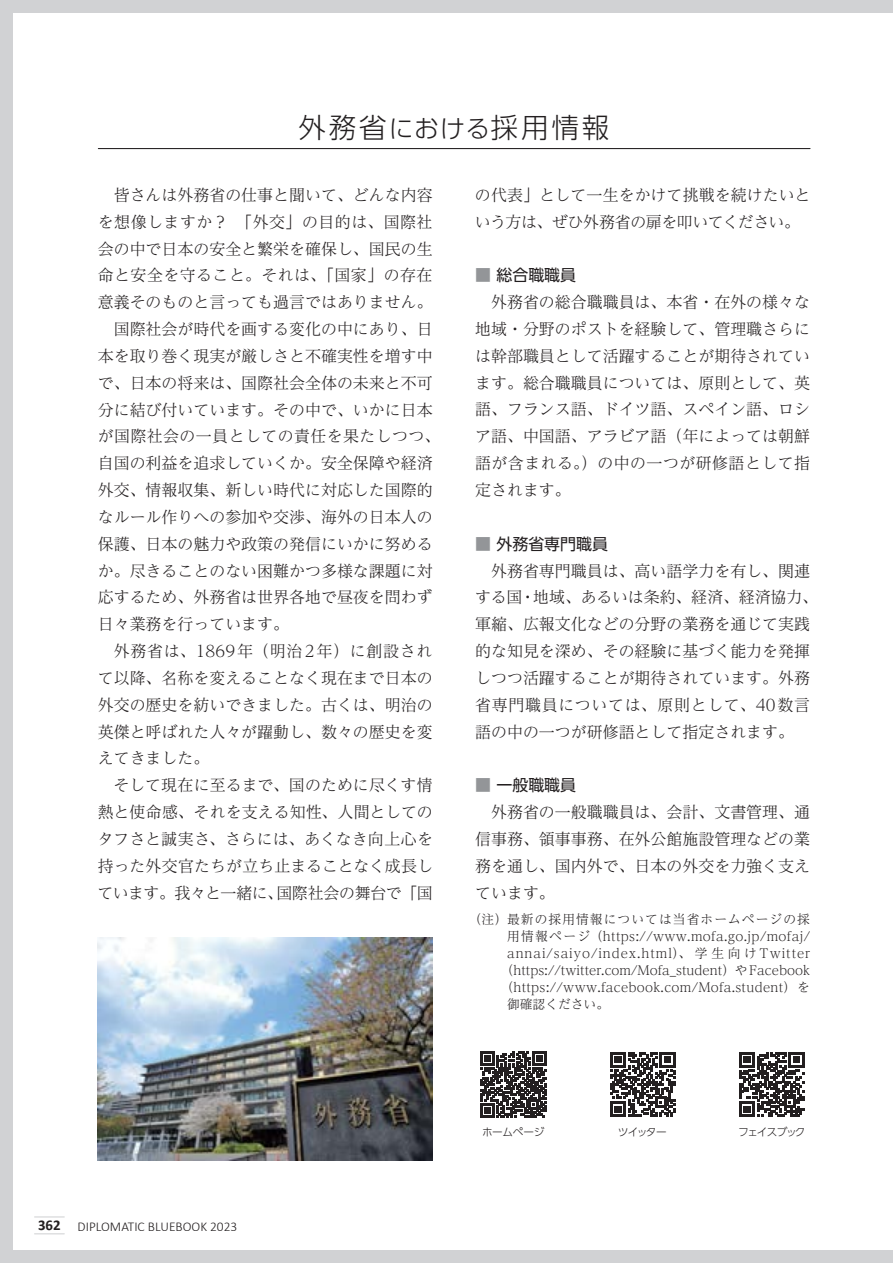
<style>
.page{position:relative;width:893px;height:1263px;background:#fff}
.page>*{position:absolute;margin:0;border:0;box-sizing:border-box;transform-origin:0 0}
.t1{font:300 27.6px "UD Shin Go Pr 6 N";letter-spacing:.1em;color:#231f20}
.t2{font:300 15.9px/26.8px "Reim Pr 6 N";color:#231f20}
.t3{font:300 15.9px "Reim Pr 6 N";letter-spacing:.03em;color:#231f20}
.t4{font:300 15.9px "Reim Pr 6 N";letter-spacing:-.025em;color:#231f20}
.t5{font:300 15.9px "Reim Pr 6 N";letter-spacing:.025em;color:#231f20}
.t6{font:300 15.9px "Reim Pr 6 N";letter-spacing:.045em;color:#231f20}
.t7{font:15.9px "UD Shin Go Pr 6 N";color:#231f20}
.t8{font:300 13.5px "Calibri";color:#231f20}
.t9{font:300 12.75px "Reim Pr 6 N";letter-spacing:.025em;color:#231f20}
.t10{font:300 12.75px "Reim Pr 6 N";color:#231f20}
.t11{font:300 12.75px "Reim Pr 6 N";letter-spacing:.075em;color:#231f20}
.t12{font:300 12.75px "Reim Pr 6 N";letter-spacing:.085em;color:#231f20}
.t13{font:300 10.65px "UD Shin Go Pr 6 N";letter-spacing:-.06em;color:#231f20}
.t14{font:300 10.65px "UD Shin Go Pr 6 N";letter-spacing:-.13em;color:#231f20}
.s1{font-size:24.9px}
.s2{color:#939598}
.s3{font-weight:700;font-size:14.85px}
</style>
<div class="page">
<hr style="left:98px;top:148px;width:712px;height:1px;background:#231f20">
<img style="left:98px;top:938px;width:335px;height:223px">
<svg style="left:480px;top:1051px;width:67px;height:67px"></svg>
<svg style="left:610px;top:1052px;width:65px;height:65px"></svg>
<svg style="left:739px;top:1052px;width:65px;height:65px"></svg>
<svg style="left:35px;top:1216px;width:29px;height:1px"></svg>
<svg style="left:35px;top:1233px;width:29px;height:1px"></svg>
<div style="left:0;top:0;width:13px;height:1263px;background:#d1d2d4"></div>
<div style="left:0;top:0;width:893px;height:13px;background:#d1d2d4"></div>
<div style="left:0;top:1250px;width:893px;height:13px;background:#d1d2d4"></div>
<h1 class="t1" style="left:298px;top:105px;width:313px">外務省<span class="s1">における</span>採用情報</h1>
<p class="t2" style="left:114px;top:181px;width:320px">皆さんは外務省の仕事と聞いて、どんな内容</p>
<p class="t3" style="left:98px;top:209px;width:336px">を想像しますか？　「外交」の目的は、国際社</p>
<p class="t2" style="left:98px;top:235px;width:336px">会の中で日本の安全と繁栄を確保し、国民の生</p>
<p class="t3" style="left:98px;top:262px;width:336px">命と安全を守ること。それは、「国家」の存在</p>
<p class="t2" style="left:98px;top:288px;width:336px">意義そのものと言っても過言ではありません。</p>
<p class="t2" style="left:114px;top:315px;width:320px">国際社会が時代を画する変化の中にあり、日</p>
<p class="t2" style="left:98px;top:342px;width:336px">本を取り巻く現実が厳しさと不確実性を増す中</p>
<p class="t2" style="left:98px;top:369px;width:336px">で、日本の将来は、国際社会全体の未来と不可</p>
<p class="t2" style="left:98px;top:396px;width:336px">分に結び付いています。その中で、いかに日本</p>
<p class="t5" style="left:98px;top:423px;width:344px">が国際社会の一員としての責任を果たしつつ、</p>
<p class="t2" style="left:98px;top:449px;width:336px">自国の利益を追求していくか。安全保障や経済</p>
<p class="t2" style="left:98px;top:476px;width:336px">外交、情報収集、新しい時代に対応した国際的</p>
<p class="t2" style="left:98px;top:503px;width:336px">なルール作りへの参加や交渉、海外の日本人の</p>
<p class="t2" style="left:98px;top:530px;width:336px">保護、日本の魅力や政策の発信にいかに努める</p>
<p class="t2" style="left:98px;top:557px;width:336px">か。尽きることのない困難かつ多様な課題に対</p>
<p class="t2" style="left:98px;top:584px;width:336px">応するため、外務省は世界各地で昼夜を問わず</p>
<p class="t2" style="left:98px;top:610px;width:193px">日々業務を行っています。</p>
<p class="t6" style="left:114px;top:638px;width:320px">外務省は、1869年（明治2年）に創設され</p>
<p class="t2" style="left:98px;top:664px;width:336px">て以降、名称を変えることなく現在まで日本の</p>
<p class="t2" style="left:98px;top:691px;width:336px">外交の歴史を紡いできました。古くは、明治の</p>
<p class="t2" style="left:98px;top:718px;width:336px">英傑と呼ばれた人々が躍動し、数々の歴史を変</p>
<p class="t2" style="left:98px;top:745px;width:113px">えてきました。</p>
<p class="t2" style="left:113px;top:771px;width:321px">そして現在に至るまで、国のために尽くす情</p>
<p class="t2" style="left:98px;top:798px;width:337px">熱と使命感、それを支える知性、人間としての</p>
<p class="t2" style="left:97px;top:825px;width:337px">タフさと誠実さ、さらには、あくなき向上心を</p>
<p class="t2" style="left:98px;top:852px;width:337px">持った外交官たちが立ち止まることなく成長し</p>
<p class="t4" style="left:98px;top:879px;width:337px">ています。我々と一緒に、国際社会の舞台で「国</p>
<p class="t2" style="left:475px;top:181px;width:337px">の代表」として一生をかけて挑戦を続けたいという方は、ぜひ外務省の扉を叩いてください。</p>
<p class="t7" style="left:475px;top:262px;width:102px"><span class="s2">■</span> 総合職職員</p>
<p class="t2" style="left:475px;top:288px;width:336px;text-align:justify;text-indent:16px">外務省の総合職職員は、本省・在外の様々な地域・分野のポストを経験して、管理職さらには幹部職員として活躍することが期待されています。総合職職員については、原則として、英語、フランス語、ドイツ語、スペイン語、ロシア語、中国語、アラビア語（年によっては朝鮮語が含まれる。）の中の一つが研修語として指定されます。</p>
<p class="t7" style="left:475px;top:531px;width:134px"><span class="s2">■</span> 外務省専門職員</p>
<p class="t2" style="left:475px;top:557px;width:345px;text-indent:16px">外務省専門職員は、高い語学力を有し、関連する国・地域、あるいは条約、経済、経済協力、軍縮、広報文化などの分野の業務を通じて実践的な知見を深め、その経験に基づく能力を発揮しつつ活躍することが期待されています。外務省専門職員については、原則として、40数言語の中の一つが研修語として指定されます。</p>
<p class="t7" style="left:475px;top:772px;width:102px"><span class="s2">■</span> 一般職職員</p>
<p class="t2" style="left:475px;top:798px;width:336px;text-align:justify;text-indent:16px">外務省の一般職職員は、会計、文書管理、通信事務、領事事務、在外公館施設管理などの業務を通し、国内外で、日本の外交を力強く支えています。</p>
<p class="t12" style="left:469px;top:909px;width:343px">（注）最新の採用情報については当省ホームページの採</p>
<p class="t9" style="left:507px;top:926px;width:305px">用情報ページ（https://www.mofa.go.jp/mofaj/</p>
<p class="t11" style="left:507px;top:943px;width:305px">annai/saiyo/index.html）、学生向けTwitter</p>
<p class="t10" style="left:501px;top:960px;width:311px">（https://twitter.com/Mofa_student）やFacebook</p>
<p class="t9" style="left:501px;top:977px;width:311px">（https://www.facebook.com/Mofa.student）を</p>
<p class="t10" style="left:507px;top:994px;width:104px">御確認ください。</p>
<p class="t8" style="left:38px;top:1218px;width:201px"><span class="s3">362</span> DIPLOMATIC BLUEBOOK 2023</p>
<p class="t13" style="left:482px;top:1123px;width:64px">ホームページ</p>
<p class="t13" style="left:618px;top:1123px;width:50px">ツイッター</p>
<p class="t14" style="left:738px;top:1123px;width:69px">フェイスブック</p>
</div>
